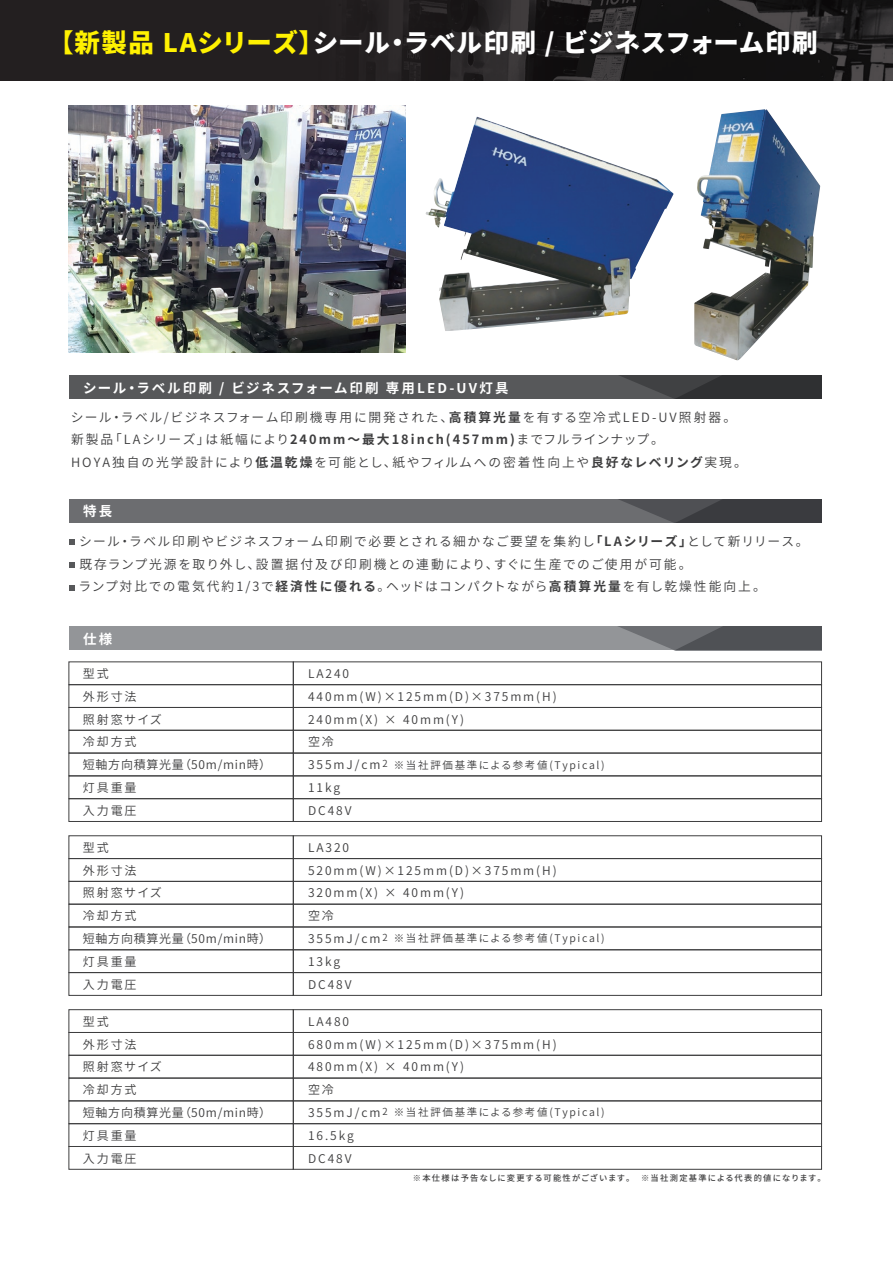
<style>
.page{position:relative;width:893px;height:1263px;background:#fff}
.page>*{position:absolute;margin:0;border:0;box-sizing:border-box;transform-origin:0 0}
.t1{font:900 25.5px "Noto Sans CJ Kjp";letter-spacing:.025em;color:#fff}
.t2{font:700 13.5px "Noto Sans CJ Kjp";letter-spacing:.15em;color:#fff}
.t3{font:600 12.75px/22.5px "Noto Sans CJ Kjp";letter-spacing:.125em;color:#3e3e3f}
.t4{font:600 12px/22.8px "Noto Sans CJ Kjp";letter-spacing:.16em;color:#3e3e3f}
.t5{font:600 10.5px "Noto Sans CJ Kjp";letter-spacing:.16em;color:#3e3e3f}
.t6{font:500 8.25px "Noto Sans CJ Kjp";letter-spacing:.15em;color:#3e3e3f}
.s1{color:#fff101}
.s2{font-weight:700}
.s3{font-size:12px}
</style>
<div class="page">
<svg style="left:0;top:0;width:893px;height:81px;background:#211e1f"></svg>
<div style="left:69px;top:375px;width:752px;height:24px;background:#57585a"></div>
<svg style="left:619px;top:375px;width:202px;height:24px;background:#38393b"></svg>
<div style="left:69px;top:500px;width:752px;height:23px;background:#6c6d70"></div>
<svg style="left:621px;top:500px;width:200px;height:23px;background:#45464a"></svg>
<div style="left:69px;top:627px;width:752px;height:23px;background:#939598"></div>
<svg style="left:620px;top:627px;width:201px;height:23px;background:#5f6165"></svg>
<div style="left:69px;top:684px;width:224px;height:24px;border:1px solid #3e3e3f"></div>
<div style="left:293px;top:684px;width:529px;height:24px;border:1px solid #3e3e3f"></div>
<div style="left:69px;top:707px;width:224px;height:23px;border:1px solid #3e3e3f"></div>
<div style="left:293px;top:707px;width:529px;height:23px;border:1px solid #3e3e3f"></div>
<div style="left:69px;top:730px;width:224px;height:23px;border:1px solid #3e3e3f"></div>
<div style="left:293px;top:730px;width:529px;height:23px;border:1px solid #3e3e3f"></div>
<div style="left:69px;top:753px;width:224px;height:23px;border:1px solid #3e3e3f"></div>
<div style="left:293px;top:753px;width:529px;height:23px;border:1px solid #3e3e3f"></div>
<div style="left:69px;top:798px;width:224px;height:24px;border:1px solid #3e3e3f"></div>
<div style="left:293px;top:798px;width:529px;height:24px;border:1px solid #3e3e3f"></div>
<div style="left:69px;top:835px;width:224px;height:24px;border:1px solid #3e3e3f"></div>
<div style="left:293px;top:835px;width:529px;height:24px;border:1px solid #3e3e3f"></div>
<div style="left:69px;top:858px;width:224px;height:23px;border:1px solid #3e3e3f"></div>
<div style="left:293px;top:858px;width:529px;height:23px;border:1px solid #3e3e3f"></div>
<div style="left:69px;top:881px;width:224px;height:23px;border:1px solid #3e3e3f"></div>
<div style="left:293px;top:881px;width:529px;height:23px;border:1px solid #3e3e3f"></div>
<div style="left:69px;top:904px;width:224px;height:23px;border:1px solid #3e3e3f"></div>
<div style="left:293px;top:904px;width:529px;height:23px;border:1px solid #3e3e3f"></div>
<div style="left:69px;top:927px;width:224px;height:23px;border:1px solid #3e3e3f"></div>
<div style="left:293px;top:927px;width:529px;height:23px;border:1px solid #3e3e3f"></div>
<div style="left:69px;top:949px;width:224px;height:24px;border:1px solid #3e3e3f"></div>
<div style="left:293px;top:949px;width:529px;height:24px;border:1px solid #3e3e3f"></div>
<div style="left:69px;top:972px;width:224px;height:23px;border:1px solid #3e3e3f"></div>
<div style="left:293px;top:972px;width:529px;height:23px;border:1px solid #3e3e3f"></div>
<div style="left:69px;top:1009px;width:224px;height:24px;border:1px solid #3e3e3f"></div>
<div style="left:293px;top:1009px;width:529px;height:24px;border:1px solid #3e3e3f"></div>
<div style="left:69px;top:1032px;width:224px;height:23px;border:1px solid #3e3e3f"></div>
<div style="left:293px;top:1032px;width:529px;height:23px;border:1px solid #3e3e3f"></div>
<div style="left:69px;top:1055px;width:224px;height:23px;border:1px solid #3e3e3f"></div>
<div style="left:293px;top:1055px;width:529px;height:23px;border:1px solid #3e3e3f"></div>
<div style="left:69px;top:1078px;width:224px;height:23px;border:1px solid #3e3e3f"></div>
<div style="left:293px;top:1078px;width:529px;height:23px;border:1px solid #3e3e3f"></div>
<div style="left:69px;top:1123px;width:224px;height:24px;border:1px solid #3e3e3f"></div>
<div style="left:293px;top:1123px;width:529px;height:24px;border:1px solid #3e3e3f"></div>
<div style="left:69px;top:1146px;width:224px;height:23px;border:1px solid #3e3e3f"></div>
<div style="left:293px;top:1146px;width:529px;height:23px;border:1px solid #3e3e3f"></div>
<svg style="left:69px;top:539px;width:5px;height:6px"></svg>
<svg style="left:69px;top:562px;width:5px;height:6px"></svg>
<svg style="left:69px;top:585px;width:5px;height:5px"></svg>
<img style="left:69px;top:106px;width:336px;height:246px">
<img style="left:694px;top:109px;width:126px;height:251px">
<img style="left:426px;top:117px;width:247px;height:214px">
<h1 class="t1" style="left:48px;top:28px;width:771px"><span class="s1">【新製品 LAシリーズ】</span>シール・ラベル印刷 / ビジネスフォーム印刷</h1>
<p class="t2" style="left:83px;top:380px;width:427px">シール・ラベル印刷 / ビジネスフォーム印刷専用LED-UV灯具</p>
<p class="t3" style="left:71px;top:406px;width:677px">シール・ラベル/ビジネスフォーム印刷機専用に開発された、<span class="s2">高積算光量</span>を有する空冷式LED-UV照射器。新製品「LAシリーズ」は紙幅により<span class="s2">240mm～最大18inch(457mm)</span>までフルラインナップ。<br>HOYA独自の光学設計により<span class="s2">低温乾燥</span>を可能とし、紙やフィルムへの密着性向上や<span class="s2">良好なレベリング</span>実現。</p>
<p class="t2" style="left:83px;top:504px;width:31px">特長</p>
<p class="t3" style="left:78px;top:530px;width:732px">シール・ラベル印刷やビジネスフォーム印刷で必要とされる細かなご要望を集約し<span class="s2">「LAシリーズ」</span>として新リリース。既存ランプ光源を取り外し、設置据付及び印刷機との連動により、すぐに生産でのご使用が可能。<br>ランプ対比での電気代約1/3で<span class="s2">経済性に優れる</span>。ヘッドはコンパクトながら<span class="s2">高積算光量</span>を有し乾燥性能向上。</p>
<p class="t2" style="left:83px;top:631px;width:31px">仕様</p>
<p class="t4" style="left:83px;top:662px;width:190px">型式<br>外形寸法<br>照射窓サイズ<br>冷却方式<br>短軸方向積算光量（50m/min時）灯具重量<br>入力電圧</p>
<p class="t4" style="left:308px;top:662px;width:250px">LA240<br>440mm(W)×125mm(D)×375mm(H)<br>240mm(X) × 40mm(Y)<br>空冷</p>
<p class="t5" style="left:308px;top:759px;width:298px"><span class="s3">355mJ/cm</span><sup>2</sup> ※当社評価基準による参考値(Typical)</p>
<p class="t4" style="left:308px;top:776px;width:45px">11kg<br>DC48V</p>
<p class="t4" style="left:83px;top:836px;width:190px">型式<br>外形寸法<br>照射窓サイズ<br>冷却方式<br>短軸方向積算光量（50m/min時）灯具重量<br>入力電圧</p>
<p class="t4" style="left:308px;top:836px;width:250px">LA320<br>520mm(W)×125mm(D)×375mm(H)<br>320mm(X) × 40mm(Y)<br>空冷</p>
<p class="t5" style="left:308px;top:933px;width:298px"><span class="s3">355mJ/cm</span><sup>2</sup> ※当社評価基準による参考値(Typical)</p>
<p class="t4" style="left:308px;top:950px;width:45px">13kg<br>DC48V</p>
<p class="t4" style="left:83px;top:1010px;width:190px">型式<br>外形寸法<br>照射窓サイズ<br>冷却方式<br>短軸方向積算光量（50m/min時）灯具重量<br>入力電圧</p>
<p class="t4" style="left:308px;top:1010px;width:250px">LA480<br>680mm(W)×125mm(D)×375mm(H)<br>480mm(X) × 40mm(Y)<br>空冷</p>
<p class="t5" style="left:308px;top:1106px;width:298px"><span class="s3">355mJ/cm</span><sup>2</sup> ※当社評価基準による参考値(Typical)</p>
<p class="t4" style="left:308px;top:1124px;width:47px">16.5kg<br>DC48V</p>
<p class="t6" style="left:413px;top:1174px;width:414px">※本仕様は予告なしに変更する可能性がございます。　※当社測定基準による代表的値になります。</p>
</div>
